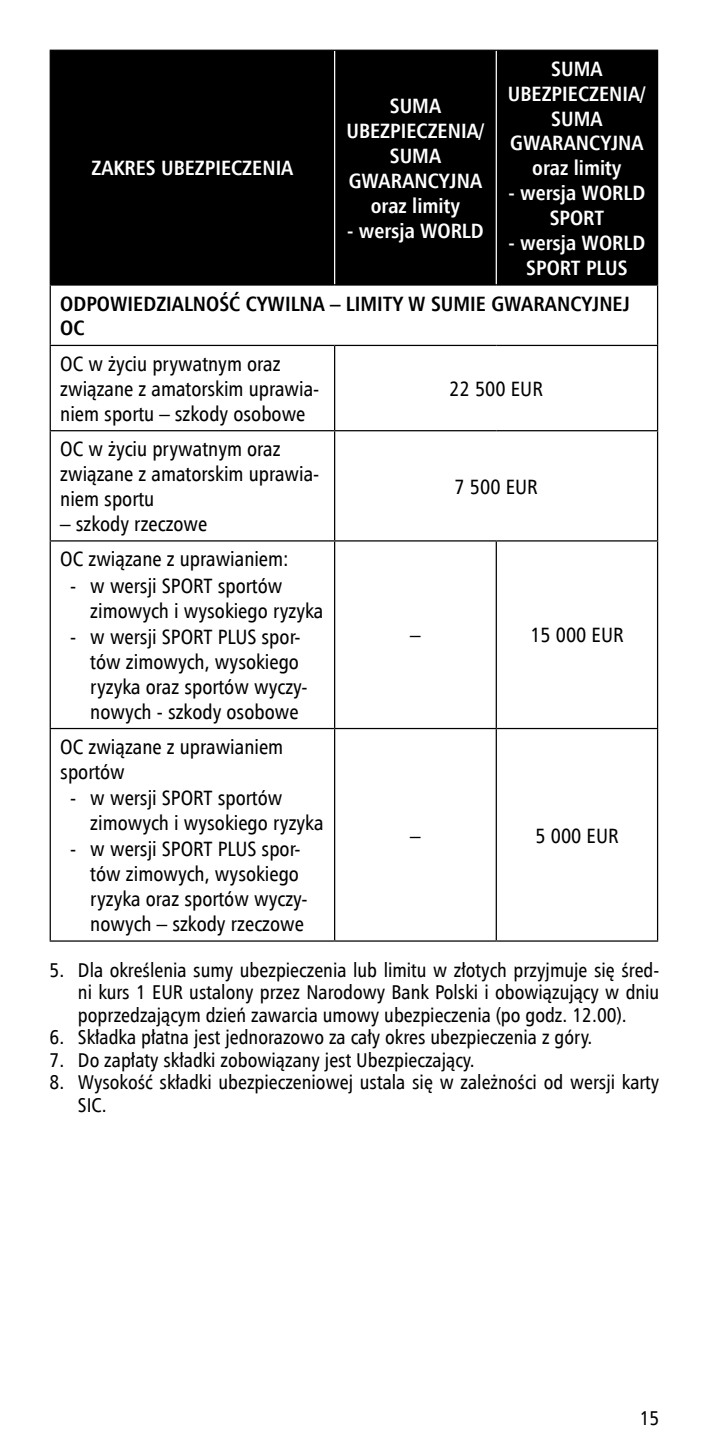
<style>
.page{position:relative;width:709px;height:1453px;background:#fff}
.page>*{position:absolute;margin:0;border:0;box-sizing:border-box;transform-origin:0 0}
.t1{font:20.75px/25px "Humnst 777 Cn EU";color:#000}
.t2{font:700 20.75px/25px "Humnst 777 Cn EU";color:#fff;text-align:center}
.t3{font:700 20.75px/25px "Humnst 777 Cn EU";color:#000}
.t4{font:20px/22.5px "Humnst 777 Cn EU";color:#000;text-align:justify}
</style>
<div class="page">
<div style="left:51px;top:51px;width:606px;height:233px;background:#000"></div>
<hr style="left:334px;top:51px;width:1px;height:233px;background:#fff">
<hr style="left:495px;top:51px;width:2px;height:233px;background:#fff">
<hr style="left:50px;top:51px;width:1px;height:233px;background:#000">
<hr style="left:50px;top:50px;width:284px;height:1px;background:#000">
<hr style="left:50px;top:284px;width:284px;height:2px;background:#000">
<hr style="left:334px;top:50px;width:162px;height:1px;background:#000">
<hr style="left:334px;top:284px;width:162px;height:2px;background:#000">
<hr style="left:496px;top:50px;width:162px;height:1px;background:#000">
<hr style="left:657px;top:51px;width:1px;height:233px;background:#000">
<hr style="left:496px;top:284px;width:162px;height:2px;background:#000">
<hr style="left:50px;top:286px;width:1px;height:59px;background:#000">
<hr style="left:50px;top:346px;width:1px;height:84px;background:#000">
<hr style="left:50px;top:431px;width:1px;height:109px;background:#000">
<hr style="left:657px;top:286px;width:1px;height:59px;background:#000">
<hr style="left:334px;top:346px;width:1px;height:84px;background:#000">
<hr style="left:657px;top:346px;width:1px;height:84px;background:#000">
<hr style="left:334px;top:431px;width:1px;height:109px;background:#000">
<hr style="left:657px;top:431px;width:1px;height:109px;background:#000">
<hr style="left:50px;top:345px;width:284px;height:1px;background:#000">
<hr style="left:334px;top:345px;width:162px;height:1px;background:#000">
<hr style="left:496px;top:345px;width:162px;height:1px;background:#000">
<hr style="left:50px;top:430px;width:284px;height:1px;background:#000">
<hr style="left:334px;top:430px;width:162px;height:1px;background:#000">
<hr style="left:496px;top:430px;width:162px;height:1px;background:#000">
<hr style="left:50px;top:541px;width:1px;height:187px;background:#000">
<hr style="left:50px;top:540px;width:284px;height:1px;background:#000">
<hr style="left:334px;top:541px;width:1px;height:187px;background:#000">
<hr style="left:334px;top:540px;width:162px;height:1px;background:#000">
<hr style="left:496px;top:540px;width:162px;height:1px;background:#000">
<hr style="left:495px;top:541px;width:2px;height:187px;background:#000">
<hr style="left:657px;top:541px;width:1px;height:187px;background:#000">
<hr style="left:50px;top:729px;width:1px;height:211px;background:#000">
<hr style="left:50px;top:728px;width:284px;height:1px;background:#000">
<hr style="left:50px;top:940px;width:284px;height:2px;background:#000">
<hr style="left:334px;top:729px;width:1px;height:211px;background:#000">
<hr style="left:334px;top:728px;width:162px;height:1px;background:#000">
<hr style="left:496px;top:728px;width:162px;height:1px;background:#000">
<hr style="left:495px;top:729px;width:2px;height:211px;background:#000">
<hr style="left:657px;top:729px;width:1px;height:211px;background:#000">
<hr style="left:334px;top:940px;width:162px;height:2px;background:#000">
<hr style="left:496px;top:940px;width:162px;height:2px;background:#000">
<p class="t2" style="left:508px;top:56px;width:139px">SUMA<br>UBEZPIECZENIA/<br>SUMA<br>GWARANCYJNA oraz limity</p>
<p class="t2" style="left:508px;top:181px;width:138px">- wersja WORLD<br>SPORT</p>
<p class="t2" style="left:508px;top:230px;width:138px">- wersja WORLD<br>SPORT PLUS</p>
<p class="t3" style="left:60px;top:291px;width:571px">ODPOWIEDZIALNOŚĆ CYWILNA – LIMITY W SUMIE GWARANCYJNEJ<br>OC</p>
<p class="t1" style="left:60px;top:351px;width:260px">OC w życiu prywatnym oraz związane z amatorskim uprawia&shy;niem sportu – szkody osobowe</p>
<p class="t2" style="left:346px;top:93px;width:139px">SUMA<br>UBEZPIECZENIA/<br>SUMA<br>GWARANCYJNA oraz limity</p>
<p class="t2" style="left:347px;top:218px;width:138px">- wersja WORLD</p>
<p class="t2" style="left:91px;top:156px;width:203px">ZAKRES UBEZPIECZENIA</p>
<p class="t1" style="left:449px;top:376px;width:95px">22 500 EUR</p>
<p class="t1" style="left:60px;top:436px;width:260px">OC w życiu prywatnym oraz związane z amatorskim uprawia&shy;niem sportu</p>
<p class="t1" style="left:60px;top:511px;width:149px">– szkody rzeczowe</p>
<p class="t1" style="left:454px;top:474px;width:84px">7 500 EUR</p>
<p class="t1" style="left:60px;top:546px;width:230px">OC związane z uprawianiem:</p>
<p class="t1" style="left:90px;top:573px;width:235px;text-indent:-20px">- w wersji SPORT sportów zimowych i wysokiego ryzyka</p>
<p class="t1" style="left:90px;top:624px;width:219px;text-indent:-20px">- w wersji SPORT PLUS spor&shy;tów zimowych, wysokiego ryzyka oraz sportów wyczy&shy;nowych - szkody osobowe</p>
<p class="t1" style="left:410px;top:623px;width:12px">–</p>
<p class="t1" style="left:530px;top:623px;width:95px">15 000 EUR</p>
<p class="t1" style="left:60px;top:734px;width:224px">OC związane z uprawianiem sportów</p>
<p class="t1" style="left:90px;top:785px;width:235px;text-indent:-20px">- w wersji SPORT sportów zimowych i wysokiego ryzyka</p>
<p class="t1" style="left:90px;top:836px;width:219px;text-indent:-20px">- w wersji SPORT PLUS spor&shy;tów zimowych, wysokiego ryzyka oraz sportów wyczy&shy;nowych – szkody rzeczowe</p>
<p class="t1" style="left:410px;top:823px;width:12px">–</p>
<p class="t1" style="left:535px;top:823px;width:84px">5 000 EUR</p>
<p class="t4" style="left:78px;top:958px;width:583px;text-indent:-28px">5. Dla określenia sumy ubezpieczenia lub limitu w złotych przyjmuje się śred&shy;ni kurs 1 EUR ustalony przez Narodowy Bank Polski i obowiązujący w dniu poprzedzającym dzień zawarcia umowy ubezpieczenia (po godz. 12.00).</p>
<p class="t4" style="left:50px;top:1026px;width:544px">6. Składka płatna jest jednorazowo za cały okres ubezpieczenia z góry.</p>
<p class="t4" style="left:50px;top:1048px;width:426px">7. Do zapłaty składki zobowiązany jest Ubezpieczający.</p>
<p class="t4" style="left:78px;top:1071px;width:583px;text-indent:-28px">8. Wysokość składki ubezpieczeniowej ustala się w zależności od wersji karty<br>SIC.</p>
<p class="t4" style="left:639px;top:1407px;width:21px">15</p>
</div>
